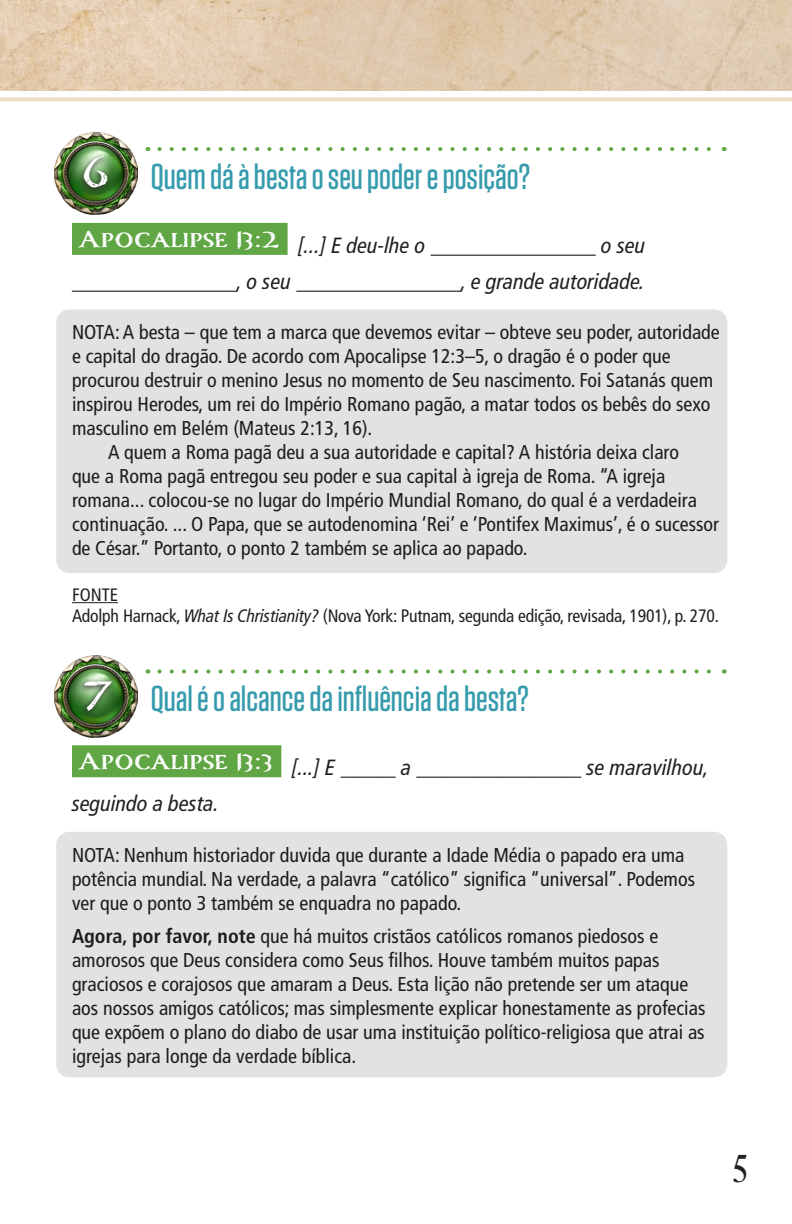
<style>
.page{position:relative;width:792px;height:1224px;background:#fff}
.page>*{position:absolute;margin:0;border:0;box-sizing:border-box;transform-origin:0 0}
.Compass_Numbers{font:700 50px "Carta Marina";color:#fff}
.t1{font:40px "Desire Pro";color:#231f20}
.Questions_1{font:500 36px "Tungsten";color:#369bac}
.Scripture_with_blanks{font:italic condensed 22px/36px "Frutiger LT Pro";color:#231f20}
.NOTE{font:condensed 20px/24px "Frutiger LT Pro";color:#231f20}
.NOTE-2{font:condensed 18px "Frutiger LT Pro";letter-spacing:-.01em;color:#231f20}
.s1{font-style:italic}
.s2{font-weight:700}
</style>
<div class="page">
<img style="left:0;top:0;width:792px;height:91px">
<svg style="left:0;top:97px;width:792px;height:4px;background:#f0dfc7"></svg>
<div style="left:72px;top:223px;width:216px;height:32px;background:#60a644"></div>
<hr style="left:72px;top:602px;width:46px;height:1px;background:#231f20">
<div style="left:72px;top:745px;width:209px;height:32px;background:#60a644"></div>
<img style="left:54px;top:133px;width:83px;height:82px">
<div style="left:78px;top:152px;width:35px;height:43px;background:#231f20;opacity:.75"></div>
<img style="left:54px;top:655px;width:83px;height:82px">
<div style="left:78px;top:678px;width:39px;height:41px;background:#231f20;opacity:.75"></div>
<svg style="left:159px;top:147px;width:552px;height:4px"></svg>
<div style="left:56px;top:309px;width:671px;height:264px;background:#e1e2e4;border-radius:13px"></div>
<svg style="left:159px;top:669px;width:552px;height:4px"></svg>
<div style="left:56px;top:832px;width:671px;height:245px;background:#e1e2e4;border-radius:13px"></div>
<p class="Compass_Numbers" style="left:83px;top:142px;width:27px">6</p>
<p class="Questions_1" style="left:151px;top:158px;width:381px">Quem dá à besta o seu poder e posição?</p>
<p class="Scripture_with_blanks" style="left:72px;top:227px;width:575px"><sup>Apocalipse</sup> <sup>13:2</sup> [...] E deu-lhe o _______________ o seu _______________, o seu _______________, e grande autoridade.</p>
<p class="NOTE" style="left:72px;top:320px;width:649px">NOTA: A besta – que tem a marca que devemos evitar – obteve seu poder, autoridade e capital do dragão. De acordo com Apocalipse 12:3–5, o dragão é o poder que procurou destruir o menino Jesus no momento de Seu nascimento. Foi Satanás quem inspirou Herodes, um rei do Império Romano pagão, a matar todos os bebês do sexo masculino em Belém (Mateus 2:13, 16).</p>
<p class="NOTE" style="left:72px;top:440px;width:649px;text-indent:36px">A quem a Roma pagã deu a sua autoridade e capital? A história deixa claro<br>que a Roma pagã entregou seu poder e sua capital à igreja de Roma. “A igreja romana... colocou-se no lugar do Império Mundial Romano, do qual é a verdadeira continuação. ... O Papa, que se autodenomina ‘Rei’ e ‘Pontifex Maximus’, é o sucessor de César.” Portanto, o ponto 2 também se aplica ao papado.</p>
<p class="NOTE-2" style="left:72px;top:584px;width:48px">FONTE</p>
<p class="NOTE-2" style="left:72px;top:606px;width:649px">Adolph Harnack, <span class="s1">What Is Christianity?</span> (Nova York: Putnam, segunda edição, revisada, 1901), p. 270.</p>
<p class="Compass_Numbers" style="left:83px;top:665px;width:31px">7</p>
<p class="Questions_1" style="left:151px;top:680px;width:379px">Qual é o alcance da influência da besta?</p>
<p class="Scripture_with_blanks" style="left:72px;top:750px;width:638px"><sup>Apocalipse</sup> <sup>13:3</sup> [...] E _____ a _______________ se maravilhou, seguindo a besta.</p>
<p class="NOTE" style="left:72px;top:843px;width:625px">NOTA: Nenhum historiador duvida que durante a Idade Média o papado era uma potência mundial. Na verdade, a palavra “católico” significa “universal”. Podemos ver que o ponto 3 também se enquadra no papado.</p>
<p class="NOTE" style="left:72px;top:924px;width:635px"><span class="s2">Agora, por favor, note</span> que há muitos cristãos católicos romanos piedosos e amorosos que Deus considera como Seus filhos. Houve também muitos papas graciosos e corajosos que amaram a Deus. Esta lição não pretende ser um ataque aos nossos amigos católicos; mas simplesmente explicar honestamente as profecias que expõem o plano do diabo de usar uma instituição político-religiosa que atrai as igrejas para longe da verdade bíblica.</p>
<h2 class="t1" style="left:733px;top:1145px;width:16px">5</h2>
</div>
